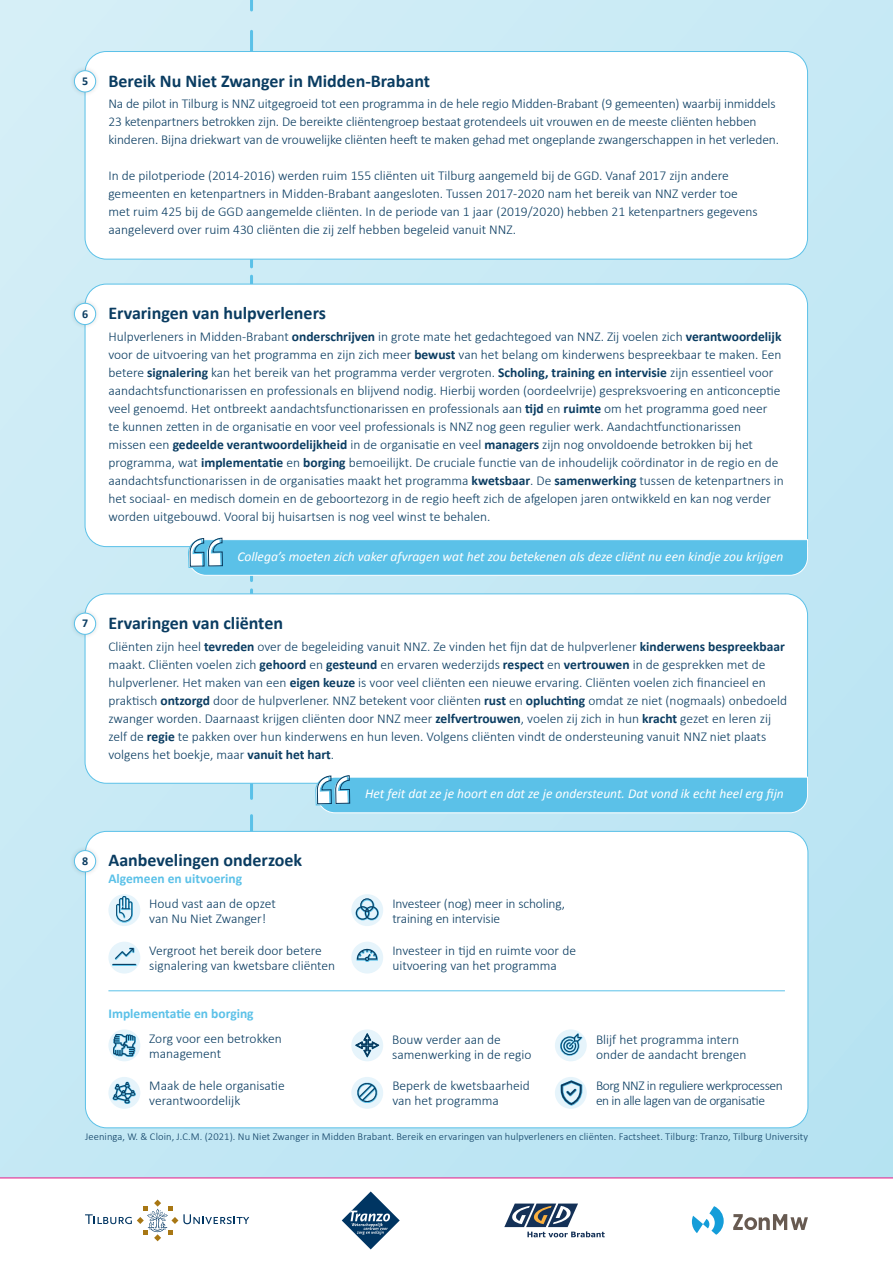
<style>
.page{position:relative;width:893px;height:1263px;background:#fff}
.page>*{position:absolute;margin:0;border:0;box-sizing:border-box;transform-origin:0 0}
.t1{font:700 18px "Calibri";color:#0a3c61}
.t2{font:300 13.5px/18px "Calibri";color:#0a3c61}
.t3{font:italic 13.5px "Calibri";color:#fff}
.t4{font:300 13.5px/15px "Calibri";letter-spacing:-.03em;color:#0a3c61}
.t5{font:700 13.5px "Calibri";color:#5bc1e8}
.t6{font:300 10.5px "Calibri";letter-spacing:.01em;color:#0a3c61}
.s1{font-size:12px}
.s2{font-weight:700}
</style>
<div class="page">
<div style="left:0;top:0;width:893px;height:1178px;background:linear-gradient(to right,#cdebf6,#bee6f3)"></div>
<svg style="left:250px;top:784px;width:3px;height:47px"></svg>
<svg style="left:250px;top:259px;width:3px;height:24px"></svg>
<svg style="left:250px;top:0;width:3px;height:51px"></svg>
<svg style="left:85px;top:1199px;width:164px;height:42px"></svg>
<svg style="left:342px;top:1191px;width:58px;height:58px"></svg>
<svg style="left:504px;top:1203px;width:101px;height:34px"></svg>
<svg style="left:733px;top:1214px;width:75px;height:16px"></svg>
<svg style="left:692px;top:1206px;width:32px;height:29px"></svg>
<div style="left:85px;top:52px;width:722px;height:207px;background:#fff;border-radius:21px"></div>
<div style="left:85px;top:51px;width:723px;height:208px;border:1px solid #5bc1e8;border-radius:21px"></div>
<div style="left:70px;top:66px;width:31px;height:31px;background:#231f20;opacity:.15"></div>
<div style="left:74px;top:71px;width:22px;height:21px;background:#fff;border-radius:50%"></div>
<div style="left:74px;top:70px;width:22px;height:22px;border:1px solid #5bc1e8;border-radius:50%"></div>
<hr style="left:0;top:1177px;width:893px;height:1px;background:#e81887">
<div style="left:85px;top:831px;width:723px;height:297px;background:#fff;border-radius:21px"></div>
<div style="left:70px;top:846px;width:31px;height:31px;background:#231f20;opacity:.15"></div>
<div style="left:74px;top:850px;width:22px;height:22px;background:#fff;border-radius:50%"></div>
<div style="left:74px;top:850px;width:22px;height:22px;border:1px solid #5bc1e8;border-radius:50%"></div>
<div style="left:351px;top:942px;width:32px;height:31px;background:#e6f4fb;border-radius:50%"></div>
<svg style="left:357px;top:949px;width:21px;height:13px"></svg>
<div style="left:108px;top:894px;width:32px;height:32px;background:#e6f4fb;border-radius:50%"></div>
<svg style="left:116px;top:896px;width:17px;height:26px"></svg>
<div style="left:351px;top:894px;width:32px;height:32px;background:#e6f4fb;border-radius:50%"></div>
<svg style="left:356px;top:898px;width:23px;height:22px"></svg>
<div style="left:108px;top:942px;width:32px;height:31px;background:#e6f4fb;border-radius:50%"></div>
<svg style="left:112px;top:948px;width:24px;height:18px"></svg>
<hr style="left:108px;top:990px;width:677px;height:1px;background:#5bc1e8">
<div style="left:108px;top:1029px;width:32px;height:32px;background:#e6f4fb;border-radius:50%"></div>
<svg style="left:113px;top:1034px;width:23px;height:23px"></svg>
<div style="left:108px;top:1077px;width:32px;height:32px;background:#e6f4fb;border-radius:50%"></div>
<svg style="left:113px;top:1082px;width:23px;height:22px"></svg>
<div style="left:351px;top:1029px;width:32px;height:32px;background:#e6f4fb;border-radius:50%"></div>
<svg style="left:356px;top:1033px;width:23px;height:24px"></svg>
<div style="left:351px;top:1077px;width:32px;height:32px;background:#e6f4fb;border-radius:50%"></div>
<svg style="left:357px;top:1083px;width:20px;height:20px"></svg>
<div style="left:555px;top:1029px;width:32px;height:32px;background:#e6f4fb;border-radius:50%"></div>
<svg style="left:560px;top:1033px;width:22px;height:22px"></svg>
<div style="left:555px;top:1077px;width:32px;height:32px;background:#e6f4fb;border-radius:50%"></div>
<svg style="left:561px;top:1080px;width:21px;height:25px"></svg>
<svg style="left:84px;top:283px;width:724px;height:264px"></svg>
<div style="left:70px;top:299px;width:31px;height:31px;background:#231f20;opacity:.15"></div>
<div style="left:74px;top:303px;width:22px;height:22px;background:#fff;border-radius:50%"></div>
<div style="left:74px;top:303px;width:22px;height:22px;border:1px solid #5bc1e8;border-radius:50%"></div>
<svg style="left:188px;top:538px;width:620px;height:55px;background:#86d0ec"></svg>
<svg style="left:84px;top:593px;width:724px;height:191px"></svg>
<div style="left:70px;top:608px;width:31px;height:31px;background:#231f20;opacity:.15"></div>
<div style="left:74px;top:613px;width:22px;height:21px;background:#fff;border-radius:50%"></div>
<div style="left:74px;top:613px;width:22px;height:22px;border:1px solid #5bc1e8;border-radius:50%"></div>
<svg style="left:315px;top:775px;width:493px;height:38px;background:#6dc6e9"></svg>
<h1 class="t1" style="left:82px;top:68px;width:350px"><span class="s1">5</span> Bereik Nu Niet Zwanger in Midden-Brabant</h1>
<p class="t2" style="left:108px;top:95px;width:672px">Na de pilot in Tilburg is NNZ uitgegroeid tot een programma in de hele regio Midden-Brabant (9 gemeenten) waarbij inmiddels<br>23 ketenpartners betrokken zijn. De bereikte cliëntengroep bestaat grotendeels uit vrouwen en de meeste cliënten hebben kinderen. Bijna driekwart van de vrouwelijke cliënten heeft te maken gehad met ongeplande zwangerschappen in het verleden.</p>
<p class="t2" style="left:108px;top:167px;width:651px">In de pilotperiode (2014-2016) werden ruim 155 cliënten uit Tilburg aangemeld bij de GGD. Vanaf 2017 zijn andere gemeenten en ketenpartners in Midden-Brabant aangesloten. Tussen 2017-2020 nam het bereik van NNZ verder toe met ruim 425 bij de GGD aangemelde cliënten. In de periode van 1 jaar (2019/2020) hebben 21 ketenpartners gegevens aangeleverd over ruim 430 cliënten die zij zelf hebben begeleid vanuit NNZ.</p>
<h1 class="t1" style="left:82px;top:300px;width:246px"><span class="s1">6</span> Ervaringen van hulpverleners</h1>
<p class="t2" style="left:108px;top:327px;width:677px">Hulpverleners in Midden-Brabant <span class="s2">onderschrijven</span> in grote mate het gedachtegoed van NNZ. Zij voelen zich <span class="s2">verantwoordelijk </span>voor de uitvoering van het programma en zijn zich meer <span class="s2">bewust</span> van het belang om kinderwens bespreekbaar te maken. Een betere <span class="s2">signalering</span> kan het bereik van het programma verder vergroten. <span class="s2">Scholing, training en intervisie</span> zijn essentieel voor aandachtsfunctionarissen en professionals en blijvend nodig. Hierbij worden (oordeelvrije) gespreksvoering en anticonceptie veel genoemd. Het ontbreekt aandachtsfunctionarissen en professionals aan <span class="s2">tijd</span> en <span class="s2">ruimte</span> om het programma goed neer<br>te kunnen zetten in de organisatie en voor veel professionals is NNZ nog geen regulier werk. Aandachtfunctionarissen<br>missen een <span class="s2">gedeelde verantwoordelijkheid</span> in de organisatie en veel <span class="s2">managers</span> zijn nog onvoldoende betrokken bij het programma, wat <span class="s2">implementatie</span> en <span class="s2">borging</span> bemoeilijkt. De cruciale functie van de inhoudelijk coördinator in de regio en de aandachtsfunctionarissen in de organisaties maakt het programma <span class="s2">kwetsbaar</span>. De <span class="s2">samenwerking</span> tussen de ketenpartners in het sociaal- en medisch domein en de geboortezorg in de regio heeft zich de afgelopen jaren ontwikkeld en kan nog verder worden uitgebouwd. Vooral bij huisartsen is nog veel winst te behalen.</p>
<p class="t3" style="left:237px;top:547px;width:547px">Collega’s moeten zich vaker afvragen wat het zou betekenen als deze cliënt nu een kindje zou krijgen</p>
<h1 class="t1" style="left:82px;top:610px;width:203px"><span class="s1">7</span> Ervaringen van cliënten</h1>
<p class="t2" style="left:108px;top:637px;width:680px">Cliënten zijn heel <span class="s2">tevreden</span> over de begeleiding vanuit NNZ. Ze vinden het fijn dat de hulpverlener <span class="s2">kinderwens bespreekbaar </span>maakt. Cliënten voelen zich <span class="s2">gehoord</span> en <span class="s2">gesteund</span> en ervaren wederzijds <span class="s2">respect</span> en <span class="s2">vertrouwen</span> in de gesprekken met de hulpverlener. Het maken van een <span class="s2">eigen keuze</span> is voor veel cliënten een nieuwe ervaring. Cliënten voelen zich financieel en praktisch <span class="s2">ontzorgd</span> door de hulpverlener. NNZ betekent voor cliënten <span class="s2">rust</span> en <span class="s2">opluchting</span> omdat ze niet (nogmaals) onbedoeld zwanger worden. Daarnaast krijgen cliënten door NNZ meer <span class="s2">zelfvertrouwen</span>, voelen zij zich in hun <span class="s2">kracht</span> gezet en leren zij zelf de <span class="s2">regie</span> te pakken over hun kinderwens en hun leven. Volgens cliënten vindt de ondersteuning vanuit NNZ niet plaats volgens het boekje, maar <span class="s2">vanuit het hart</span>.</p>
<p class="t3" style="left:365px;top:785px;width:420px">Het feit dat ze je hoort en dat ze je ondersteunt. Dat vond ik echt heel erg fijn</p>
<h1 class="t1" style="left:82px;top:848px;width:222px"><span class="s1">8</span> Aanbevelingen onderzoek</h1>
<p class="t5" style="left:108px;top:869px;width:135px">Algemeen en uitvoering</p>
<p class="t2" style="left:149px;top:895px;width:128px;line-height:15px">Houd vast aan de opzet van Nu Niet Zwanger!</p>
<p class="t2" style="left:392px;top:895px;width:174px;line-height:15px">Investeer (nog) meer in scholing, training en intervisie</p>
<p class="t2" style="left:149px;top:943px;width:188px;line-height:15px">Vergroot het bereik door betere signalering van kwetsbare cliënten</p>
<p class="t2" style="left:392px;top:943px;width:185px;line-height:15px">Investeer in tijd en ruimte voor de uitvoering van het programma</p>
<p class="t5" style="left:108px;top:1004px;width:147px">Implementatie en borging</p>
<p class="t2" style="left:149px;top:1031px;width:134px;line-height:15px">Zorg voor een betrokken management</p>
<p class="t2" style="left:149px;top:1078px;width:137px;line-height:15px">Maak de hele organisatie verantwoordelijk</p>
<p class="t2" style="left:392px;top:1031px;width:141px;line-height:15px">Bouw verder aan de samenwerking in de regio</p>
<p class="t2" style="left:392px;top:1078px;width:139px;line-height:15px">Beperk de kwetsbaarheid van het programma</p>
<p class="t2" style="left:596px;top:1031px;width:152px;line-height:15px">Blijf het programma intern onder de aandacht brengen</p>
<p class="t4" style="left:596px;top:1078px;width:188px">Borg NNZ in reguliere werkprocessen en in alle lagen van de organisatie</p>
<p class="t6" style="left:85px;top:1130px;width:725px">Jeeninga, W. &amp; Cloin, J.C.M. (2021). Nu Niet Zwanger in Midden Brabant. Bereik en ervaringen van hulpverleners en cliënten. Factsheet. Tilburg: Tranzo, Tilburg University</p>
</div>
